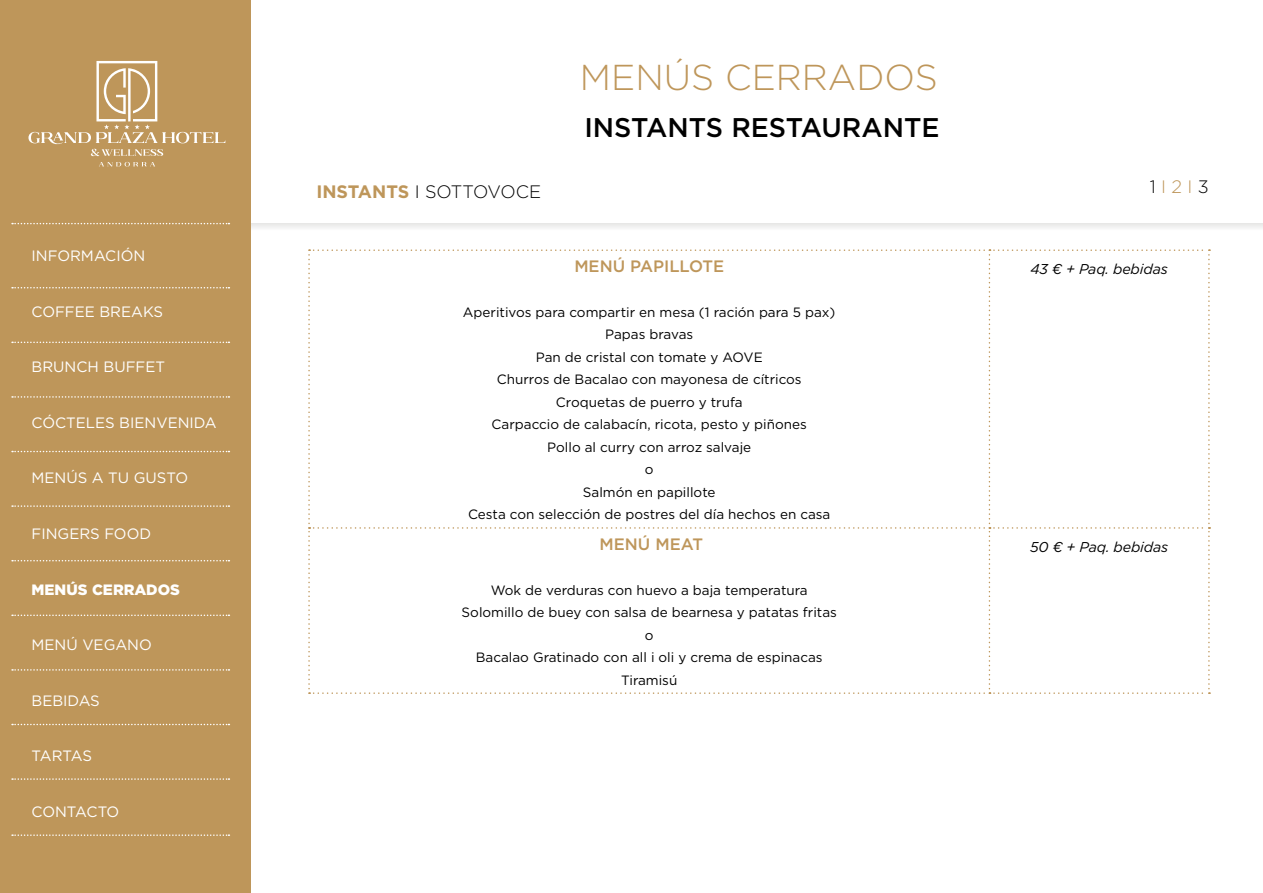
<style>
.page{position:relative;width:1263px;height:893px;background:#fff}
.page>*{position:absolute;margin:0;border:0;box-sizing:border-box;transform-origin:0 0}
.t1{font:300 36px "Gotham";color:#be965a}
.t2{font:500 27px "Gotham";color:#000}
.t3{font:300 18px "Gotham";letter-spacing:-.02em;color:#000}
.t4{font:300 18px "Gotham";color:#be965a}
.t5{font:500 16.5px "Gotham";color:#be965a}
.t6{font:15px "Gotham";color:#fff}
.t7{font:900 15px "Gotham";color:#fff}
.t8{font:15px "Gotham";letter-spacing:-.02em;color:#fff}
.t9{font:italic 14.25px "Gotham";letter-spacing:-.01em;color:#000}
.t10{font:13.5px/22.5px "Gotham";color:#000;text-align:center}
.s1{font-weight:700;color:#be965a}
.s2{color:#000}
</style>
<div class="page">
<div style="left:251px;top:0;width:1012px;height:230px;background:#eee"></div>
<div style="left:251px;top:0;width:1012px;height:223px;background:#fff"></div>
<div style="left:0;top:0;width:251px;height:893px;background:#be965a"></div>
<hr style="left:1262px;top:0;width:1px;height:893px;background:#be965a">
<svg style="left:28px;top:61px;width:197px;height:106px"></svg>
<svg style="left:12px;top:287px;width:217px;height:1px"></svg>
<svg style="left:12px;top:223px;width:217px;height:1px"></svg>
<svg style="left:12px;top:396px;width:217px;height:2px"></svg>
<svg style="left:12px;top:505px;width:217px;height:2px"></svg>
<svg style="left:12px;top:615px;width:217px;height:1px"></svg>
<svg style="left:12px;top:724px;width:217px;height:1px"></svg>
<svg style="left:12px;top:834px;width:217px;height:2px"></svg>
<svg style="left:12px;top:342px;width:217px;height:1px"></svg>
<svg style="left:12px;top:451px;width:217px;height:1px"></svg>
<svg style="left:12px;top:560px;width:217px;height:1px"></svg>
<svg style="left:12px;top:669px;width:217px;height:2px"></svg>
<svg style="left:12px;top:778px;width:217px;height:2px"></svg>
<svg style="left:308px;top:249px;width:902px;height:445px"></svg>
<p class="t6" style="left:32px;top:247px;width:115px">INFORMACIÓN</p>
<p class="t6" style="left:32px;top:302px;width:133px">COFFEE BREAKS</p>
<p class="t6" style="left:32px;top:358px;width:135px">BRUNCH BUFFET</p>
<p class="t6" style="left:32px;top:413px;width:187px">CÓCTELES BIENVENIDA</p>
<p class="t6" style="left:32px;top:469px;width:158px">MENÚS A TU GUSTO</p>
<p class="t6" style="left:32px;top:524px;width:121px">FINGERS FOOD</p>
<p class="t7" style="left:32px;top:579px;width:150px">MENÚS CERRADOS</p>
<p class="t6" style="left:32px;top:635px;width:122px">MENÚ VEGANO</p>
<p class="t6" style="left:32px;top:691px;width:70px">BEBIDAS</p>
<p class="t6" style="left:32px;top:746px;width:62px">TARTAS</p>
<p class="t8" style="left:32px;top:802px;width:89px">CONTACTO</p>
<h1 class="t1" style="left:580px;top:54px;width:359px">MENÚS CERRADOS</h1>
<h3 class="t3" style="left:316px;top:180px;width:226px"><span class="s1">INSTANTS</span> I SOTTOVOCE</h3>
<h2 class="t2" style="left:584px;top:110px;width:357px">INSTANTS RESTAURANTE</h2>
<p class="t5" style="left:574px;top:255px;width:151px">MENÚ PAPILLOTE</p>
<p class="t10" style="left:463px;top:301px;width:374px">Aperitivos para compartir en mesa (1 ración para 5 pax)<br>Papas bravas<br>Pan de cristal con tomate y AOVE<br>Churros de Bacalao con mayonesa de cítricos<br>Croquetas de puerro y trufa<br>Carpaccio de calabacín, ricota, pesto y piñones<br>Pollo al curry con arroz salvaje<br>o<br>Salmón en papillote<br>Cesta con selección de postres del día hechos en casa</p>
<p class="t5" style="left:599px;top:533px;width:105px">MENÚ MEAT</p>
<p class="t10" style="left:462px;top:578px;width:377px">Wok de verduras con huevo a baja temperatura<br>Solomillo de buey con salsa de bearnesa y patatas fritas o<br>Bacalao Gratinado con all i oli y crema de espinacas<br>Tiramisú</p>
<h3 class="t4" style="left:1150px;top:175px;width:61px"><span class="s2">1</span> I 2 I <span class="s2">3</span></h3>
<p class="t9" style="left:1030px;top:260px;width:139px">43 € + Paq. bebidas</p>
<p class="t9" style="left:1030px;top:538px;width:140px">50 € + Paq. bebidas</p>
</div>
